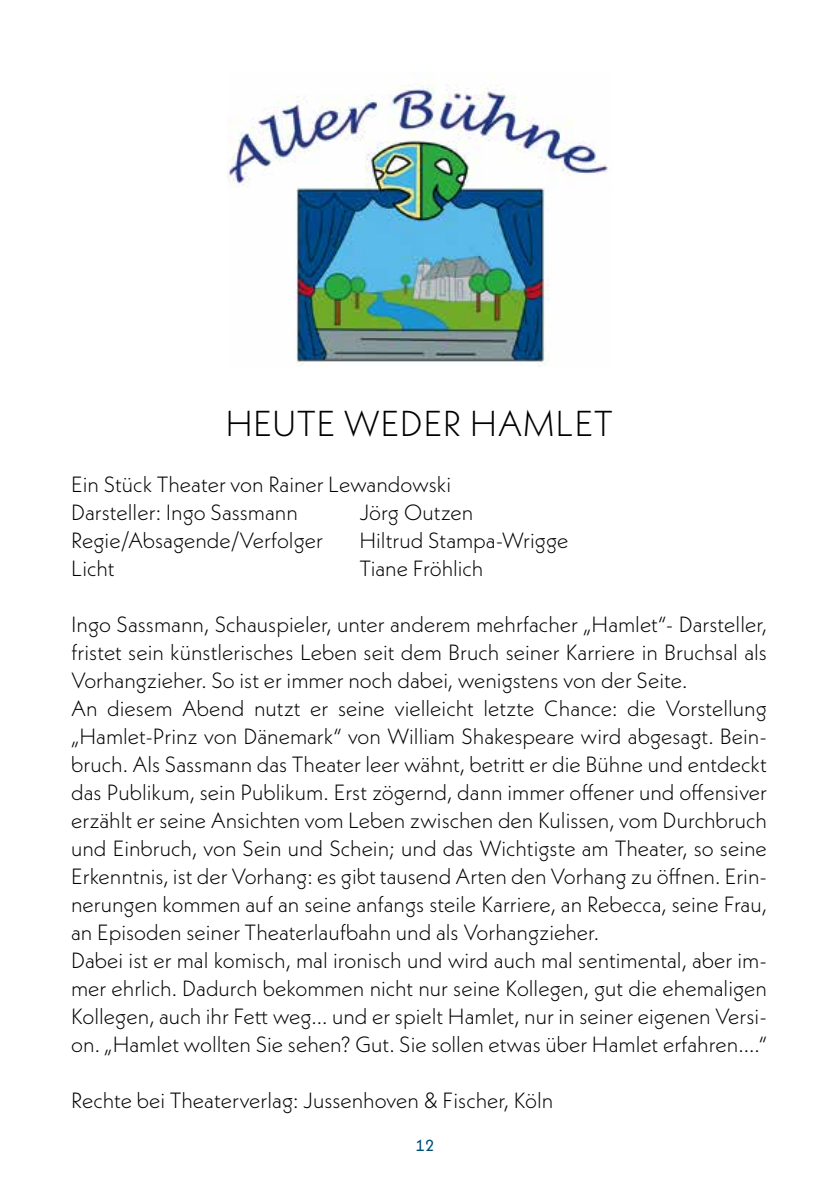
<style>
.page{position:relative;width:840px;height:1191px;background:#fff}
.page>*{position:absolute;margin:0;border:0;box-sizing:border-box;transform-origin:0 0}
.t1{font:300 36px "Neue Kabel";letter-spacing:.01em;color:#000}
.t2{font:300 22px/28px "Neue Kabel";color:#000}
.t3{font:16px "Neue Kabel";color:#004f77}
</style>
<div class="page">
<img style="left:227px;top:72px;width:381px;height:294px">
<h1 class="t1" style="left:225px;top:400px;width:389px">HEUTE WEDER HAMLET</h1>
<p class="t2" style="left:71px;top:470px;width:381px">Ein Stück Theater von Rainer Lewandowski<br>Darsteller: Ingo Sassmann</p>
<p class="t2" style="left:359px;top:498px;width:115px">Jörg Outzen</p>
<p class="t2" style="left:71px;top:526px;width:253px">Regie/Absagende/Verfolger</p>
<p class="t2" style="left:359px;top:526px;width:210px">Hiltrud Stampa-Wrigge</p>
<p class="t2" style="left:71px;top:554px;width:45px">Licht</p>
<p class="t2" style="left:359px;top:554px;width:125px">Tiane Fröhlich</p>
<p class="t2" style="left:71px;top:610px;width:697px">Ingo Sassmann, Schauspieler, unter anderem mehrfacher „Hamlet“- Darsteller, fristet sein künstlerisches Leben seit dem Bruch seiner Karriere in Bruchsal als Vorhangzieher. So ist er immer noch dabei, wenigstens von der Seite.<br>An diesem Abend nutzt er seine vielleicht letzte Chance: die Vorstellung „Hamlet-Prinz von Dänemark“ von William Shakespeare wird abgesagt. Bein&shy;bruch. Als Sassmann das Theater leer wähnt, betritt er die Bühne und entdeckt das Publikum, sein Publikum. Erst zögernd, dann immer offener und offensiver erzählt er seine Ansichten vom Leben zwischen den Kulissen, vom Durchbruch und Einbruch, von Sein und Schein; und das Wichtigste am Theater, so seine Erkenntnis, ist der Vorhang: es gibt tausend Arten den Vorhang zu öffnen. Erin&shy;nerungen kommen auf an seine anfangs steile Karriere, an Rebecca, seine Frau, an Episoden seiner Theaterlaufbahn und als Vorhangzieher.<br>Dabei ist er mal komisch, mal ironisch und wird auch mal sentimental, aber im&shy;mer ehrlich. Dadurch bekommen nicht nur seine Kollegen, gut die ehemaligen Kollegen, auch ihr Fett weg... und er spielt Hamlet, nur in seiner eigenen Versi&shy;on. „Hamlet wollten Sie sehen? Gut. Sie sollen etwas über Hamlet erfahren....“</p>
<p class="t2" style="left:71px;top:1086px;width:483px">Rechte bei Theaterverlag: Jussenhoven &amp; Fischer, Köln</p>
<p class="t3" style="left:415px;top:1135px;width:21px">12</p>
</div>
